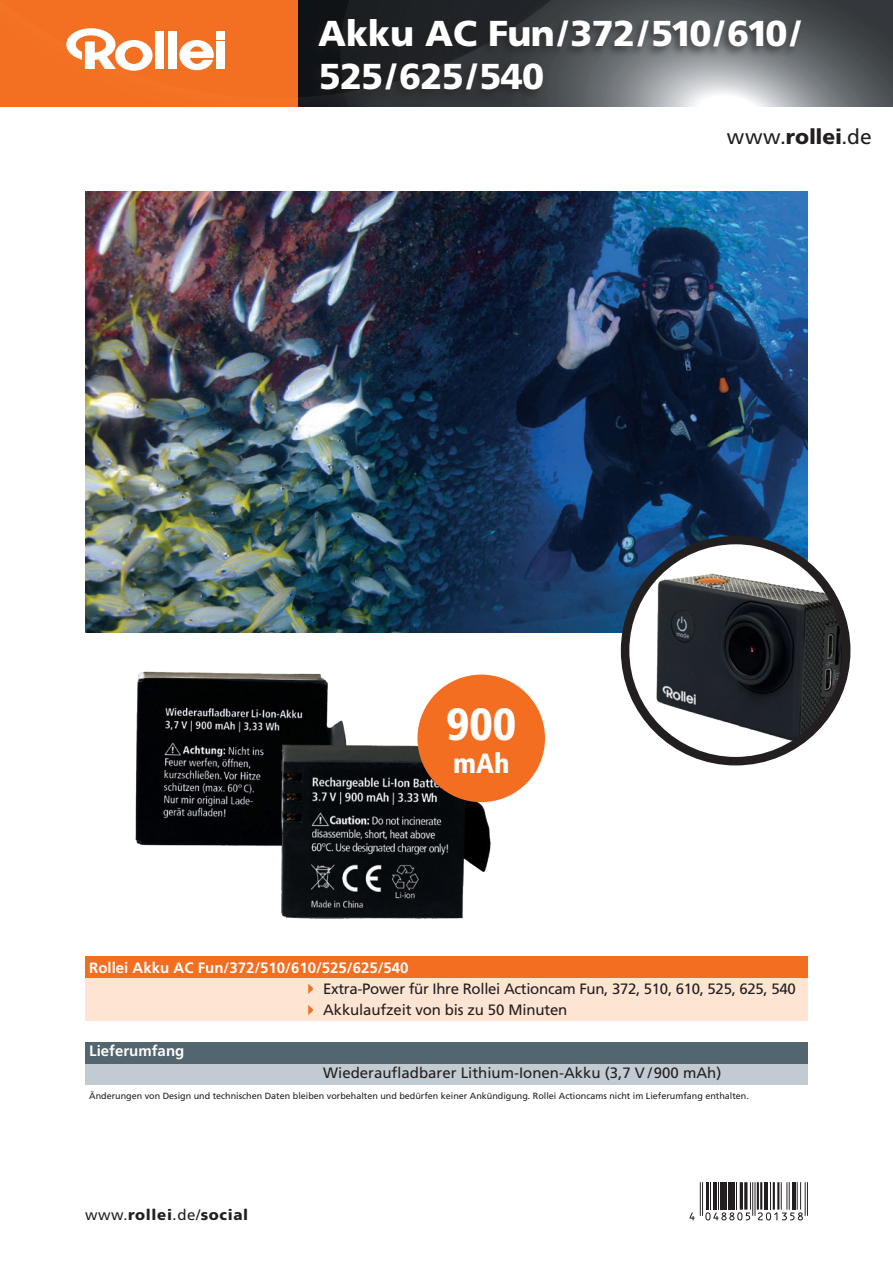
<style>
.page{position:relative;width:893px;height:1263px;background:#fff}
.page>*{position:absolute;margin:0;border:0;box-sizing:border-box;transform-origin:0 0}
.t1{font:900 condensed 45px "Frutiger LT";color:#fff}
.t2{font:900 36px/43.2px "Frutiger LT";letter-spacing:-.02em;color:#fff}
.t3{font:900 condensed 27.75px "Frutiger LT";color:#fff}
.t4{font:21px "Frutiger LT";color:#231f20}
.t5{font:15px "Frutiger LT";letter-spacing:-.01em;color:#231f20}
.t6{font:700 15px "Frutiger LT";color:#fff}
.t7{font:900 15px "Frutiger LT";letter-spacing:.045em;color:#231f20}
.t8{font:9px "Frutiger LT";color:#231f20}
.s1{font-weight:900}
.s2{font-weight:400}
</style>
<div class="page">
<hr style="left:702px;top:1182px;width:1px;height:34px;background:#231f20">
<hr style="left:700px;top:1182px;width:1px;height:34px;background:#231f20">
<hr style="left:754px;top:1182px;width:1px;height:34px;background:#231f20">
<hr style="left:752px;top:1182px;width:1px;height:34px;background:#231f20">
<hr style="left:757px;top:1182px;width:2px;height:27px;background:#231f20">
<hr style="left:807px;top:1182px;width:1px;height:34px;background:#231f20">
<hr style="left:805px;top:1182px;width:1px;height:34px;background:#231f20">
<svg style="left:689px;top:1212px;width:6px;height:8px"></svg>
<svg style="left:705px;top:1182px;width:46px;height:38px"></svg>
<svg style="left:758px;top:1182px;width:45px;height:38px"></svg>
<img style="left:85px;top:191px;width:723px;height:441px">
<img style="left:298px;top:0;width:595px;height:106px">
<div style="left:0;top:0;width:298px;height:106px;background:#f36f21"></div>
<svg style="left:179px;top:40px;width:35px;height:30px"></svg>
<div style="left:155px;top:32px;width:9px;height:37px;background:#fff"></div>
<div style="left:168px;top:32px;width:8px;height:37px;background:#fff"></div>
<div style="left:216px;top:32px;width:9px;height:8px;background:#fff"></div>
<div style="left:216px;top:41px;width:9px;height:28px;background:#fff"></div>
<svg style="left:66px;top:28px;width:87px;height:43px"></svg>
<svg style="left:625px;top:540px;width:221px;height:221px"></svg>
<img style="left:654px;top:571px;width:192px;height:171px">
<div style="left:621px;top:536px;width:229px;height:229px;border:9px solid #231f20;border-radius:50%"></div>
<img style="left:135px;top:671px;width:211px;height:175px">
<img style="left:276px;top:740px;width:217px;height:179px">
<div style="left:417px;top:675px;width:128px;height:127px;background:#f36e21;border-radius:50%"></div>
<div style="left:308px;top:16px;width:495px;height:85px;background:#231f20;opacity:.6"></div>
<div style="left:85px;top:957px;width:723px;height:21px;background:#f36e21"></div>
<div style="left:85px;top:978px;width:723px;height:42px;background:#fee5d3"></div>
<svg style="left:308px;top:983px;width:6px;height:11px"></svg>
<svg style="left:308px;top:1005px;width:6px;height:10px"></svg>
<div style="left:85px;top:1063px;width:723px;height:21px;background:#c2cbd1"></div>
<div style="left:85px;top:1042px;width:723px;height:21px;background:#53656e"></div>
<p class="t2" style="left:318px;top:12px;width:484px">Akku AC Fun/372/510/610/<br>525/625/540</p>
<p class="t4" style="left:727px;top:125px;width:146px">www.<span class="s1">rollei</span>.de</p>
<h1 class="t1" style="left:446px;top:697px;width:72px">900</h1>
<h3 class="t3" style="left:453px;top:747px;width:58px">mAh</h3>
<p class="t6" style="left:89px;top:959px;width:321px">Rollei Akku AC Fun/372/510/610/525/625/540</p>
<p class="t5" style="left:323px;top:980px;width:474px">Extra-Power für Ihre Rollei Actioncam Fun, 372, 510, 610, 525, 625, 540</p>
<p class="t5" style="left:323px;top:1001px;width:246px">Akkulaufzeit von bis zu 50 Minuten</p>
<p class="t6" style="left:89px;top:1042px;width:97px">Lieferumfang</p>
<p class="t5" style="left:323px;top:1063px;width:400px">Wiederaufladbarer Lithium-Ionen-Akku (3,7 V / 900 mAh)</p>
<p class="t8" style="left:89px;top:1090px;width:661px">Änderungen von Design und technischen Daten bleiben vorbehalten und bedürfen keiner Ankündigung. Rollei Actioncams nicht im Lieferumfang enthalten.</p>
<p class="t7" style="left:85px;top:1206px;width:165px"><span class="s2">www.</span>rollei<span class="s2">.de/</span>social</p>
</div>
